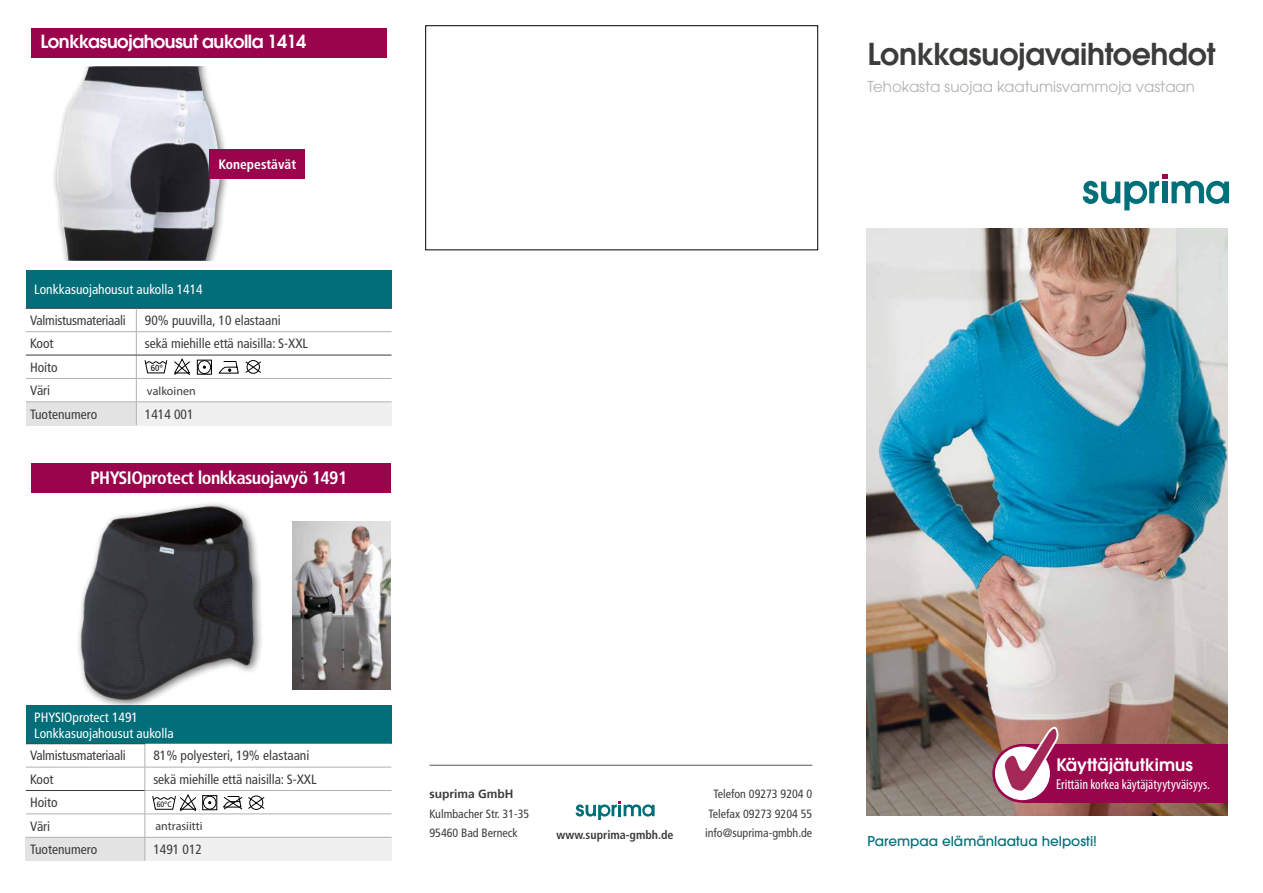
<style>
.page{position:relative;width:1263px;height:893px;background:#fff}
.page>*{position:absolute;margin:0;border:0;box-sizing:border-box;transform-origin:0 0}
.t1{font:600 30px "ITC Avant Garde Pro";letter-spacing:-.01em;color:#3c3c3b}
.t2{font:700 condensed 18px "Frutiger LT Std";letter-spacing:-.03em;color:#fff}
.t3{font:600 18px "ITC Avant Garde Pro";letter-spacing:-.03em;color:#fff}
.t4{font:600 17.1px "ITC Avant Garde Pro";color:#fff}
.t5{font:15px "ITC Avant Garde Pro";color:#b3b2b2}
.t6{font:condensed 14.25px "Myriad Pro";color:#fff}
.t7{font:condensed 13.5px/23.4px "Frutiger LT Std";letter-spacing:-.005em;color:#3c3c3b}
.t8{font:condensed 13.5px/16.2px "Frutiger LT Std";color:#fff}
.t9{font:500 13.5px "ITC Avant Garde Pro";color:#006f7a}
.t10{font:700 condensed 13.5px "Frutiger LT Std";color:#fff}
.t11{font:condensed 12px/19.5px "Frutiger LT Std";color:#3c3c3b}
.t12{font:12px "Myriad Pro";color:#3c3c3b}
.t13{font:700 condensed 12px "Frutiger LT Std";color:#3c3c3b}
.t14{font:700 12px "Frutiger 65";color:#3c3c3b}
.t15{font:condensed 9px "Frutiger LT Std";color:#000}
.t16{font:condensed 7.8px "Frutiger LT Std";color:#000}
.s1{font-style:inherit}
</style>
<div class="page">
<div style="left:425px;top:26px;width:393px;height:224px;border:1px solid #000"></div>
<hr style="left:429px;top:765px;width:383px;height:1px;background:#575756">
<img style="left:866px;top:229px;width:362px;height:586px">
<svg style="left:1083px;top:174px;width:146px;height:36px"></svg>
<div style="left:1024px;top:744px;width:204px;height:59px;background:#9a044c"></div>
<svg style="left:994px;top:745px;width:57px;height:56px"></svg>
<div style="left:992px;top:744px;width:60px;height:59px;border:3px solid #9a044c;border-radius:50%"></div>
<svg style="left:1001px;top:725px;width:58px;height:69px"></svg>
<div style="left:26px;top:270px;width:365px;height:38px;background:#006f7a"></div>
<div style="left:32px;top:28px;width:355px;height:29px;background:#9a044c"></div>
<img style="left:78px;top:503px;width:215px;height:202px">
<div style="left:26px;top:705px;width:365px;height:39px;background:#006f7a"></div>
<hr style="left:26px;top:743px;width:119px;height:1px;background:#3c3c3b">
<svg style="left:26px;top:744px;width:365px;height:117px"></svg>
<div style="left:32px;top:463px;width:359px;height:30px;background:#9a044c"></div>
<img style="left:292px;top:522px;width:99px;height:167px">
<div style="left:51px;top:67px;width:179px;height:193px;background:#000;opacity:.6"></div>
<img style="left:57px;top:67px;width:165px;height:193px">
<svg style="left:26px;top:308px;width:365px;height:117px"></svg>
<div style="left:209px;top:149px;width:96px;height:30px;background:#9a044c"></div>
<svg style="left:576px;top:801px;width:79px;height:19px"></svg>
<h2 class="t3" style="left:40px;top:30px;width:267px">Lonkkasuojahousut aukolla 1414</h2>
<p class="t10" style="left:219px;top:156px;width:79px">Konepestävät</p>
<p class="t8" style="left:34px;top:282px;width:170px">Lonkkasuojahousut aukolla 1414</p>
<p class="t7" style="left:30px;top:309px;width:97px">Valmistusmateriaali</p>
<p class="t7" style="left:145px;top:309px;width:138px">90% puuvilla, 10 elastaani</p>
<p class="t7" style="left:30px;top:332px;width:25px">Koot</p>
<p class="t7" style="left:145px;top:332px;width:165px">sekä miehille että naisilla: S-XXL</p>
<p class="t7" style="left:30px;top:355px;width:29px">Hoito<br>Väri</p>
<p class="t15" style="left:151px;top:363px;width:14px">60<span class="s1">°</span></p>
<p class="t12" style="left:147px;top:383px;width:50px">valkoinen</p>
<p class="t7" style="left:30px;top:402px;width:69px">Tuotenumero</p>
<p class="t7" style="left:145px;top:402px;width:50px">1414 001</p>
<h2 class="t2" style="left:90px;top:467px;width:259px">PHYSIOprotect lonkkasuojavyö 1491</h2>
<h1 class="t1" style="left:867px;top:34px;width:349px">Lonkkasuojavaihtoehdot</h1>
<p class="t5" style="left:867px;top:77px;width:329px">Tehokasta suojaa kaatumisvammoja vastaan</p>
<p class="t8" style="left:34px;top:709px;width:141px">PHYSIOprotect 1491<br>Lonkkasuojahousut aukolla</p>
<p class="t7" style="left:30px;top:744px;width:97px">Valmistusmateriaali</p>
<p class="t7" style="left:153px;top:744px;width:158px">81% polyesteri, 19% elastaani</p>
<p class="t7" style="left:30px;top:768px;width:25px">Koot</p>
<p class="t7" style="left:153px;top:768px;width:165px">sekä miehille että naisilla: S-XXL</p>
<p class="t7" style="left:30px;top:791px;width:29px">Hoito<br>Väri</p>
<p class="t16" style="left:157px;top:800px;width:16px">60<span class="s1">°C</span></p>
<p class="t12" style="left:155px;top:819px;width:49px">antrasiitti</p>
<p class="t7" style="left:30px;top:838px;width:69px">Tuotenumero</p>
<p class="t7" style="left:153px;top:838px;width:50px">1491 012</p>
<p class="t14" style="left:429px;top:787px;width:85px">suprima GmbH</p>
<p class="t11" style="left:429px;top:804px;width:101px">Kulmbacher Str. 31-35<br>95460 Bad Berneck</p>
<p class="t13" style="left:557px;top:828px;width:118px">www.suprima-gmbh.de</p>
<p class="t11" style="left:705px;top:784px;width:109px;text-align:justify;text-indent:8px">Telefon 09273 9204 0<br>Telefax 09273 9204 55 info@suprima-gmbh.de</p>
<p class="t4" style="left:1056px;top:753px;width:138px">Käyttäjätutkimus</p>
<p class="t6" style="left:1056px;top:775px;width:155px">Erittäin korkea käytäjätyytyväisyys.</p>
<p class="t9" style="left:867px;top:833px;width:231px">Parempaa elämänlaatua helposti!</p>
</div>
